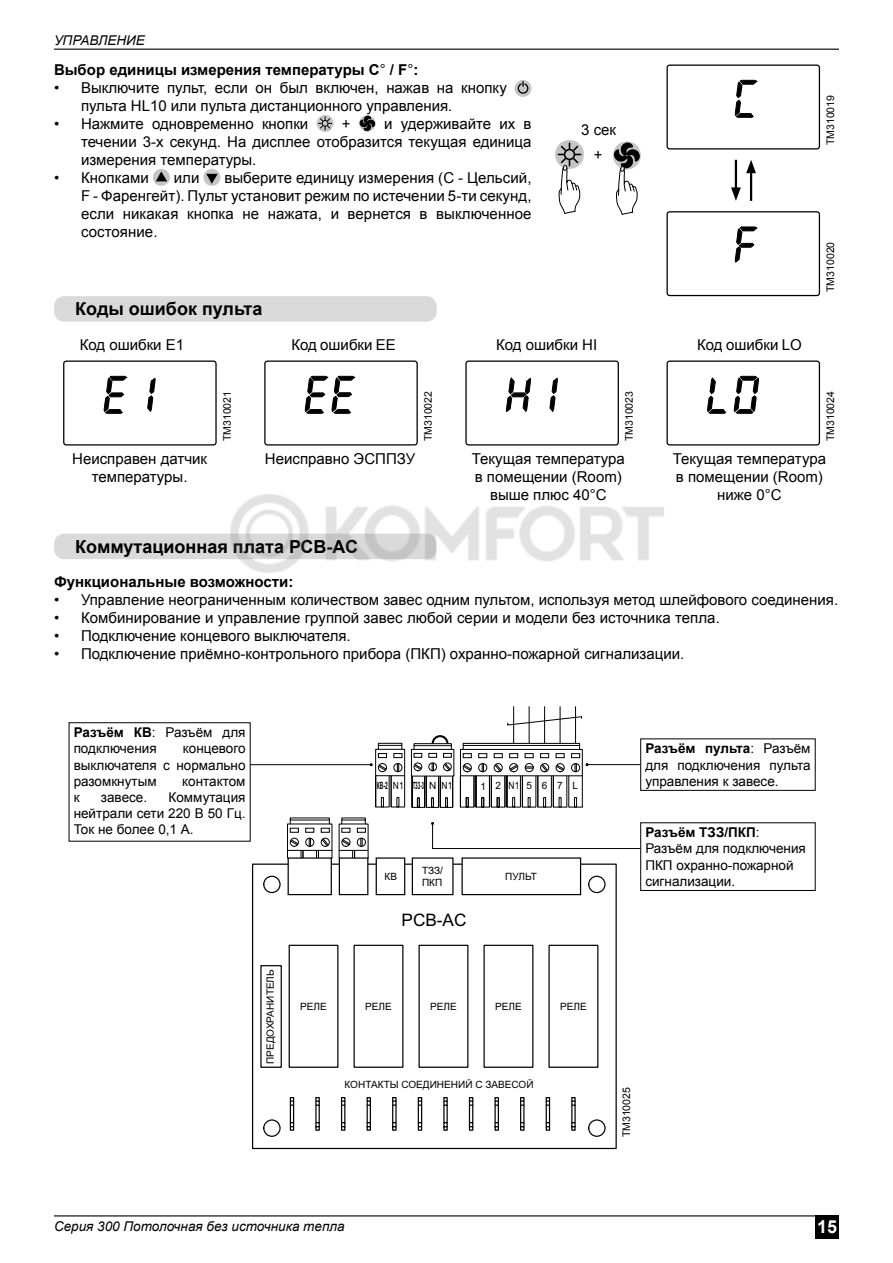
<style>
.page{position:relative;width:893px;height:1263px;background:#fff}
.page>*{position:absolute;margin:0;border:0;box-sizing:border-box;transform-origin:0 0}
.t1{font:700 18px "Arial";color:#000}
.t2{font:700 18px "Arial";color:#fff}
.t3{font:17.25px "Arial";color:#000}
.t4{font:15px/18px "Arial";color:#000;text-align:center}
.t5{font:700 15px "Arial";color:#000}
.t6{font:13.5px/16.2px "Arial";color:#000;text-align:justify}
.t7{font:italic 13.5px "Arial";color:#000}
.t8{font:10.5px "Arial";color:#000}
.t9{font:10.05px/11.2px "Arial";color:#000}
.t10{font:700 10.05px "Arial";color:#000;scale:.5 1}
.t11{font:10.05px "Arial";letter-spacing:.96em;color:#000}
.s1{font-weight:400}
.s2{font-weight:700}
</style>
<div class="page">
<div style="left:816px;top:1215px;width:23px;height:24px;background:#000"></div>
<hr style="left:54px;top:1215px;width:762px;height:1px;background:#000">
<hr style="left:54px;top:49px;width:785px;height:1px;background:#000">
<svg style="left:514px;top:80px;width:17px;height:17px"></svg>
<svg style="left:517px;top:82px;width:12px;height:12px"></svg>
<svg style="left:317px;top:115px;width:17px;height:17px"></svg>
<svg style="left:318px;top:117px;width:14px;height:13px"></svg>
<svg style="left:359px;top:115px;width:17px;height:17px"></svg>
<svg style="left:360px;top:116px;width:15px;height:15px"></svg>
<svg style="left:153px;top:169px;width:17px;height:17px"></svg>
<svg style="left:156px;top:172px;width:11px;height:9px"></svg>
<svg style="left:203px;top:169px;width:17px;height:17px"></svg>
<svg style="left:206px;top:174px;width:12px;height:10px"></svg>
<div style="left:63px;top:360px;width:154px;height:85px;border:1px solid #000;border-radius:3px"></div>
<svg style="left:104px;top:376px;width:23px;height:37px"></svg>
<svg style="left:148px;top:378px;width:7px;height:33px"></svg>
<div style="left:264px;top:360px;width:154px;height:85px;border:1px solid #000;border-radius:3px"></div>
<svg style="left:305px;top:376px;width:50px;height:37px"></svg>
<div style="left:465px;top:360px;width:154px;height:85px;border:1px solid #000;border-radius:3px"></div>
<svg style="left:550px;top:378px;width:7px;height:33px"></svg>
<svg style="left:506px;top:378px;width:25px;height:33px"></svg>
<div style="left:666px;top:360px;width:154px;height:85px;border:1px solid #000;border-radius:3px"></div>
<svg style="left:707px;top:378px;width:19px;height:35px"></svg>
<svg style="left:734px;top:376px;width:25px;height:37px"></svg>
<hr style="left:735px;top:160px;width:2px;height:32px;background:#000">
<svg style="left:731px;top:187px;width:10px;height:14px"></svg>
<hr style="left:750px;top:169px;width:2px;height:32px;background:#000">
<svg style="left:746px;top:160px;width:10px;height:13px"></svg>
<div style="left:666px;top:65px;width:154px;height:85px;border:1px solid #000;border-radius:3px"></div>
<svg style="left:735px;top:80px;width:22px;height:37px"></svg>
<div style="left:666px;top:211px;width:154px;height:85px;border:1px solid #000;border-radius:3px"></div>
<svg style="left:735px;top:227px;width:22px;height:35px"></svg>
<svg style="left:555px;top:140px;width:29px;height:29px"></svg>
<svg style="left:558px;top:143px;width:23px;height:71px"></svg>
<svg style="left:613px;top:141px;width:28px;height:28px"></svg>
<svg style="left:614px;top:143px;width:25px;height:72px"></svg>
<div style="left:54px;top:296px;width:383px;height:26px;background:#dadada;border-radius:10px"></div>
<div style="left:54px;top:534px;width:383px;height:25px;background:#dadada;border-radius:10px"></div>
<hr style="left:513px;top:706px;width:1px;height:37px;background:#000">
<hr style="left:529px;top:706px;width:1px;height:37px;background:#000">
<hr style="left:544px;top:706px;width:1px;height:37px;background:#000">
<hr style="left:560px;top:706px;width:1px;height:37px;background:#000">
<hr style="left:575px;top:706px;width:1px;height:37px;background:#000">
<svg style="left:507px;top:716px;width:75px;height:10px"></svg>
<svg style="left:252px;top:863px;width:365px;height:287px"></svg>
<div style="left:260px;top:965px;width:22px;height:103px;border:1px solid #000"></div>
<div style="left:289px;top:945px;width:49px;height:123px;border:1px solid #000"></div>
<svg style="left:289px;top:1096px;width:6px;height:35px"></svg>
<svg style="left:315px;top:1096px;width:5px;height:35px"></svg>
<svg style="left:340px;top:1096px;width:6px;height:35px"></svg>
<svg style="left:366px;top:1096px;width:6px;height:35px"></svg>
<svg style="left:391px;top:1096px;width:6px;height:35px"></svg>
<svg style="left:417px;top:1096px;width:6px;height:35px"></svg>
<svg style="left:443px;top:1096px;width:5px;height:35px"></svg>
<svg style="left:468px;top:1096px;width:6px;height:35px"></svg>
<svg style="left:494px;top:1096px;width:6px;height:35px"></svg>
<svg style="left:519px;top:1096px;width:6px;height:35px"></svg>
<svg style="left:545px;top:1096px;width:6px;height:35px"></svg>
<svg style="left:571px;top:1096px;width:5px;height:35px"></svg>
<div style="left:588px;top:1119px;width:18px;height:18px;border:1px solid #000;border-radius:50%"></div>
<div style="left:263px;top:876px;width:18px;height:17px;border:1px solid #000;border-radius:50%"></div>
<div style="left:588px;top:876px;width:18px;height:17px;border:1px solid #000;border-radius:50%"></div>
<div style="left:263px;top:1119px;width:18px;height:18px;border:1px solid #000;border-radius:50%"></div>
<div style="left:288px;top:857px;width:44px;height:38px;border:1px solid #000"></div>
<div style="left:339px;top:857px;width:29px;height:38px;border:1px solid #000"></div>
<div style="left:378px;top:743px;width:24px;height:3px;border:1px solid #000"></div>
<svg style="left:287px;top:820px;width:89px;height:45px"></svg>
<hr style="left:251px;top:764px;width:120px;height:1px;background:#000">
<svg style="left:370px;top:745px;width:35px;height:63px"></svg>
<hr style="left:587px;top:764px;width:53px;height:1px;background:#000">
<svg style="left:411px;top:734px;width:177px;height:74px"></svg>
<div style="left:640px;top:738px;width:176px;height:53px;border:1px solid #000"></div>
<hr style="left:433px;top:848px;width:207px;height:1px;background:#000">
<svg style="left:431px;top:822px;width:3px;height:27px"></svg>
<div style="left:640px;top:822px;width:176px;height:69px;border:1px solid #000"></div>
<img style="left:223px;top:494px;width:441px;height:79px">
<p class="t7" style="left:54px;top:32px;width:92px">УПРАВЛЕНИЕ</p>
<p class="t5" style="left:54px;top:59px;width:366px">Выбор единицы измерения температуры С<span class="s1">°</span> / F<span class="s1">°</span>:</p>
<p class="t4" style="left:81px;top:79px;width:427px;text-align:left;text-indent:-27px">• Выключите пульт, если он был включен, нажав на кнопку пульта HL10 или пульта дистанционного управления.</p>
<p class="t4" style="left:54px;top:115px;width:256px">• Нажмите одновременно кнопки</p>
<p class="t4" style="left:342px;top:115px;width:10px">+</p>
<p class="t4" style="left:81px;top:115px;width:452px;text-align:justify;text-indent:303px">и удерживайте их в течении 3-х секунд. На дисплее отобразится текущая единица измерения температуры.</p>
<p class="t4" style="left:54px;top:169px;width:96px">• Кнопками</p>
<p class="t4" style="left:174px;top:169px;width:27px">или</p>
<p class="t4" style="left:81px;top:169px;width:452px;text-align:justify;text-indent:143px">выберите единицу измерения (С - Цельсий, F - Фаренгейт). Пульт установит режим по истечении 5-ти секунд, если никакая кнопка не нажата, и вернется в выключенное состояние.</p>
<p class="t1" style="left:75px;top:297px;width:189px">Коды ошибок пульта</p>
<p class="t4" style="left:581px;top:117px;width:36px;line-height:25.2px">3 сек +</p>
<p class="t4" style="left:80px;top:335px;width:106px">Код ошибки Е1</p>
<p class="t4" style="left:291px;top:335px;width:106px">Код ошибки ЕЕ</p>
<p class="t4" style="left:496px;top:335px;width:103px">Код ошибки HI</p>
<p class="t4" style="left:697px;top:335px;width:106px">Код ошибки LO</p>
<p class="t8" style="left:823px;top:145px;width:52px;rotate:-90deg">ТМ310019</p>
<p class="t8" style="left:823px;top:292px;width:52px;rotate:-90deg">ТМ310020</p>
<p class="t8" style="left:220px;top:441px;width:52px;rotate:-90deg">ТМ310021</p>
<p class="t8" style="left:421px;top:441px;width:52px;rotate:-90deg">ТМ310022</p>
<p class="t8" style="left:622px;top:441px;width:52px;rotate:-90deg">ТМ310023</p>
<p class="t8" style="left:823px;top:441px;width:52px;rotate:-90deg">ТМ310024</p>
<p class="t4" style="left:72px;top:450px;width:136px">Неисправен датчик температуры.</p>
<p class="t4" style="left:265px;top:450px;width:152px">Неисправно ЭСППЗУ</p>
<p class="t4" style="left:472px;top:450px;width:155px">Текущая температура в помещении (Room) выше плюс 40°С</p>
<p class="t4" style="left:673px;top:450px;width:155px">Текущая температура в помещении (Room) ниже 0°С</p>
<p class="t1" style="left:75px;top:535px;width:284px">Коммутационная плата РСВ-АС</p>
<p class="t5" style="left:54px;top:572px;width:241px">Функциональные возможности:</p>
<p class="t4" style="left:54px;top:591px;width:786px">• Управление неограниченным количеством завес одним пультом, используя метод шлейфового соединения.</p>
<p class="t4" style="left:54px;top:609px;width:667px">• Комбинирование и управление группой завес любой серии и модели без источника тепла.</p>
<p class="t4" style="left:54px;top:627px;width:298px">• Подключение концевого выключателя.</p>
<p class="t4" style="left:54px;top:645px;width:632px">• Подключение приёмно-контрольного прибора (ПКП) охранно-пожарной сигнализации.</p>
<p class="t6" style="left:74px;top:724px;width:173px"><span class="s2">Разъём КВ</span>: Разъём для подключения</p>
<p class="t6" style="left:74px;top:741px;width:173px;text-indent:109px">концевого выключателя с нормально разомкнутым</p>
<p class="t6" style="left:182px;top:773px;width:65px">контактом</p>
<p class="t6" style="left:74px;top:789px;width:173px;text-indent:95px">Коммутация нейтрали сети 220 В 50 Гц.<br>Ток не более 0,1 А.</p>
<p class="t6" style="left:74px;top:789px;width:7px">к</p>
<p class="t6" style="left:101px;top:789px;width:48px">завесе.</p>
<p class="t9" style="left:265px;top:1064px;width:96px;rotate:-90deg">ПРЕДОХРАНИТЕЛЬ</p>
<p class="t10" style="left:377px;top:779px;width:153px">КВ-2 <span class="s1">N1</span> ТЗЗ-3 <span class="s1">N N1</span></p>
<p class="t11" style="left:480px;top:779px;width:99px">12N1567L</p>
<p class="t9" style="left:385px;top:871px;width:14px">КВ</p>
<p class="t9" style="left:422px;top:865px;width:22px">ТЗЗ/<br>ПКП</p>
<p class="t9" style="left:505px;top:871px;width:33px">ПУЛЬТ</p>
<p class="t3" style="left:402px;top:909px;width:66px">PCB-AC</p>
<p class="t9" style="left:300px;top:1001px;width:28px">РЕЛЕ</p>
<p class="t9" style="left:365px;top:1001px;width:28px">РЕЛЕ</p>
<p class="t9" style="left:430px;top:1001px;width:28px">РЕЛЕ</p>
<p class="t9" style="left:495px;top:1001px;width:28px">РЕЛЕ</p>
<p class="t9" style="left:560px;top:1001px;width:28px">РЕЛЕ</p>
<p class="t9" style="left:345px;top:1078px;width:190px">КОНТАКТЫ СОЕДИНЕНИЙ С ЗАВЕСОЙ</p>
<p class="t6" style="left:645px;top:741px;width:167px"><span class="s2">Разъём пульта</span>: Разъём для подключения пульта управления к завесе.</p>
<p class="t6" style="left:645px;top:824px;width:162px;text-align:left"><span class="s2">Разъём ТЗЗ/ПКП</span>:<br>Разъём для подключения<br>ПКП охранно-пожарной сигнализации.</p>
<p class="t8" style="left:619px;top:1137px;width:52px;rotate:-90deg">ТМ310025</p>
<p class="t7" style="left:54px;top:1217px;width:292px">Серия 300 Потолочная без источника тепла</p>
<p class="t2" style="left:817px;top:1215px;width:22px">15</p>
</div>
